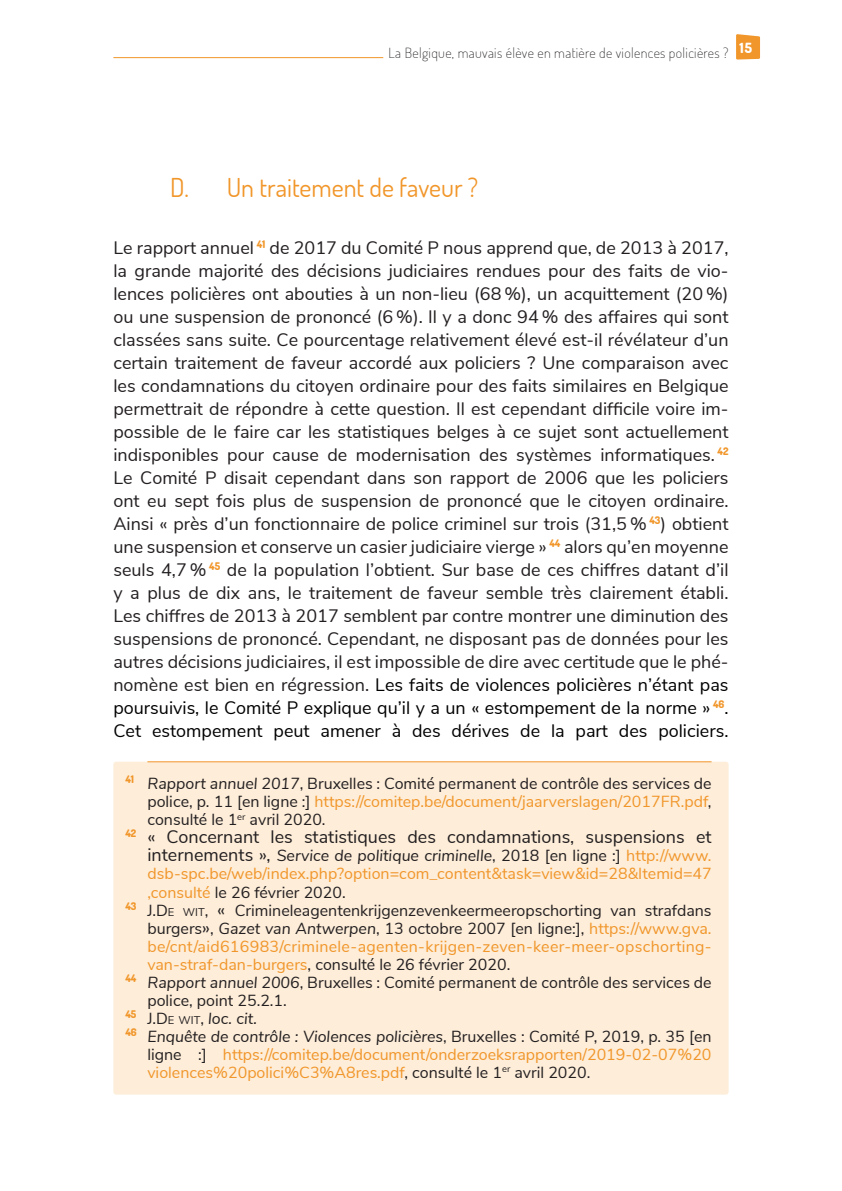
<style>
.page{position:relative;width:842px;height:1191px;background:#fff}
.page>*{position:absolute;margin:0;border:0;box-sizing:border-box;transform-origin:0 0}
.t1{font:26px "Dosis";color:#f1962a}
.t2{font:18px/23px "Nunito Sans";color:#231f20;text-align:justify}
.t3{font:16px/18px "Nunito Sans";color:#231f20;text-align:justify}
.t4{font:16px "Nunito Sans";color:#f1962a}
.t5{font:italic 16px "Nunito Sans";color:#231f20}
.t6{font:16px "Nunito Sans";letter-spacing:.02em;color:#f1962a}
.t7{font:200 14px "Dosis";letter-spacing:.025em;color:#231f20}
.s1{color:#000001}
.s2{font-style:italic}
.s3{color:#f1962a}
.s4{font-style:normal;font-size:18px}
.s5{font-style:normal}
.s6{font-style:normal;color:#f1962a}
.s7{font-style:inherit}
.s8{font-size:11.2px}
.s9{font-size:18px}
.s10{font-style:normal;font-size:11.2px}
.s11{color:#231f20}
</style>
<div class="page">
<hr style="left:113px;top:57px;width:616px;height:1px;background:#f1962a">
<div style="left:383px;top:52px;width:351px;height:10px;background:#fff"></div>
<svg style="left:736px;top:34px;width:24px;height:26px"></svg>
<div style="left:113px;top:761px;width:616px;height:333px;background:#fdedd9;border-radius:3px"></div>
<hr style="left:147px;top:761px;width:564px;height:1px;background:#f1962a">
<p class="t7" style="left:389px;top:44px;width:365px">La Belgique, mauvais élève en matière de violences policières ? <sup>15</sup></p>
<h1 class="t1" style="left:170px;top:170px;width:310px">D. Un traitement de faveur ?</h1>
<p class="t2" style="left:113px;top:235px;width:617px">Le rapport annuel <sup>41</sup> de 2017 du Comité P nous apprend que, de 2013 à 2017, la grande majorité des décisions judiciaires rendues pour des faits de vio&shy;lences policières ont abouties à un non-lieu (68 %), un acquittement (20 %) ou une suspension de prononcé (6 %). Il y a donc 94 % des affaires qui sont classées sans suite. Ce pourcentage relativement élevé est-il révélateur d’un certain traitement de faveur accordé aux policiers ? Une comparaison avec les condamnations du citoyen ordinaire pour des faits similaires en Belgique permettrait de répondre à cette question. Il est cependant difficile voire im&shy;possible de le faire car les statistiques belges à ce sujet sont actuellement indisponibles pour cause de modernisation des systèmes informatiques. <sup>42<br></sup>Le Comité P disait cependant dans son rapport de 2006 que les policiers ont eu sept fois plus de suspension de prononcé que le citoyen ordinaire.<br>Ainsi « près d’un fonctionnaire de police criminel sur trois (31,5 % <sup>43</sup>) obtient une suspension et conserve un casier judiciaire vierge » <sup>44</sup> alors qu’en moyenne seuls 4,7 % <sup>45</sup> de la population l’obtient. Sur base de ces chiffres datant d’il y a plus de dix ans, le traitement de faveur semble très clairement établi.<br>Les chiffres de 2013 à 2017 semblent par contre montrer une diminution des suspensions de prononcé. Cependant, ne disposant pas de données pour les autres décisions judiciaires, il est impossible de dire avec certitude que le phé&shy;nomène est bien en régression. <span class="s1">Les faits de violences policières n’étant pas poursuivis, le Comité P explique qu’il y a un « estompement de la norme »</span> <sup>46</sup><span class="s1">.<br>Cet estompement peut amener à des dérives de la part des policiers.</span></p>
<p class="t3" style="left:147px;top:774px;width:566px;text-indent:-22px"><sup>41</sup> <span class="s2">Rapport annuel 2017</span>, Bruxelles : Comité permanent de contrôle des services de police, p. 11 [en ligne :] <span class="s3">https://comitep.be/document/jaarverslagen/2017FR.pdf</span>, consulté le 1<sup>er</sup> avril 2020.</p>
<p class="t2" style="left:125px;top:824px;width:588px"><sup>42</sup> « Concernant les statistiques des condamnations, suspensions et</p>
<p class="t5" style="left:147px;top:844px;width:566px"><span class="s4">internements »,</span> Service de politique criminelle<span class="s5">, 2018 [en ligne :]</span> <span class="s6">http://www.</span></p>
<p class="t4" style="left:147px;top:862px;width:566px">dsb-spc.be/web/index.php?option=com_content&amp;task=view&amp;id=28&amp;Itemid=47</p>
<p class="t3" style="left:147px;top:882px;width:200px"><span class="s3">,consulté</span> le 26 février 2020.</p>
<p class="t3" style="left:125px;top:900px;width:588px"><sup>43</sup> <span class="s7">J.D</span><span class="s8">E WIT</span><span class="s7">,</span> <span class="s9">«</span> Crimineleagentenkrijgenzevenkeermeeropschorting van strafdans</p>
<p class="t3" style="left:147px;top:918px;width:566px">burgers<span class="s9">»</span>, <span class="s2">Gazet van Antwerpen</span>, 13 octobre 2007 [en ligne:], <span class="s3">https://www.gva.</span></p>
<p class="t6" style="left:147px;top:934px;width:566px">be/cnt/aid616983/criminele-agenten-krijgen-zeven-keer-meer-opschorting-</p>
<p class="t3" style="left:147px;top:954px;width:364px"><span class="s3">van-straf-dan-burgers</span>, consulté le 26 février 2020.</p>
<p class="t3" style="left:125px;top:972px;width:588px"><sup>44</sup> <span class="s2">Rapport annuel 2006</span>, Bruxelles : Comité permanent de contrôle des services de</p>
<p class="t3" style="left:147px;top:990px;width:141px">police, point 25.2.1.</p>
<p class="t5" style="left:125px;top:1006px;width:133px"><sup>45</sup> <span class="s5">J.D</span><span class="s10">E WIT</span><span class="s5">,</span> loc. cit.</p>
<p class="t5" style="left:125px;top:1024px;width:588px"><sup>46</sup> Enquête de contrôle : Violences policières<span class="s5">, Bruxelles : Comité P, 2019, p. 35 [en</span></p>
<p class="t4" style="left:147px;top:1042px;width:566px"><span class="s11">ligne :]</span> https://comitep.be/document/onderzoeksrapporten/2019-02-07%20</p>
<p class="t4" style="left:147px;top:1060px;width:444px">violences%20polici%C3%A8res.pdf<span class="s11">, consulté le 1</span><sup>er</sup> <span class="s11">avril 2020.</span></p>
</div>
